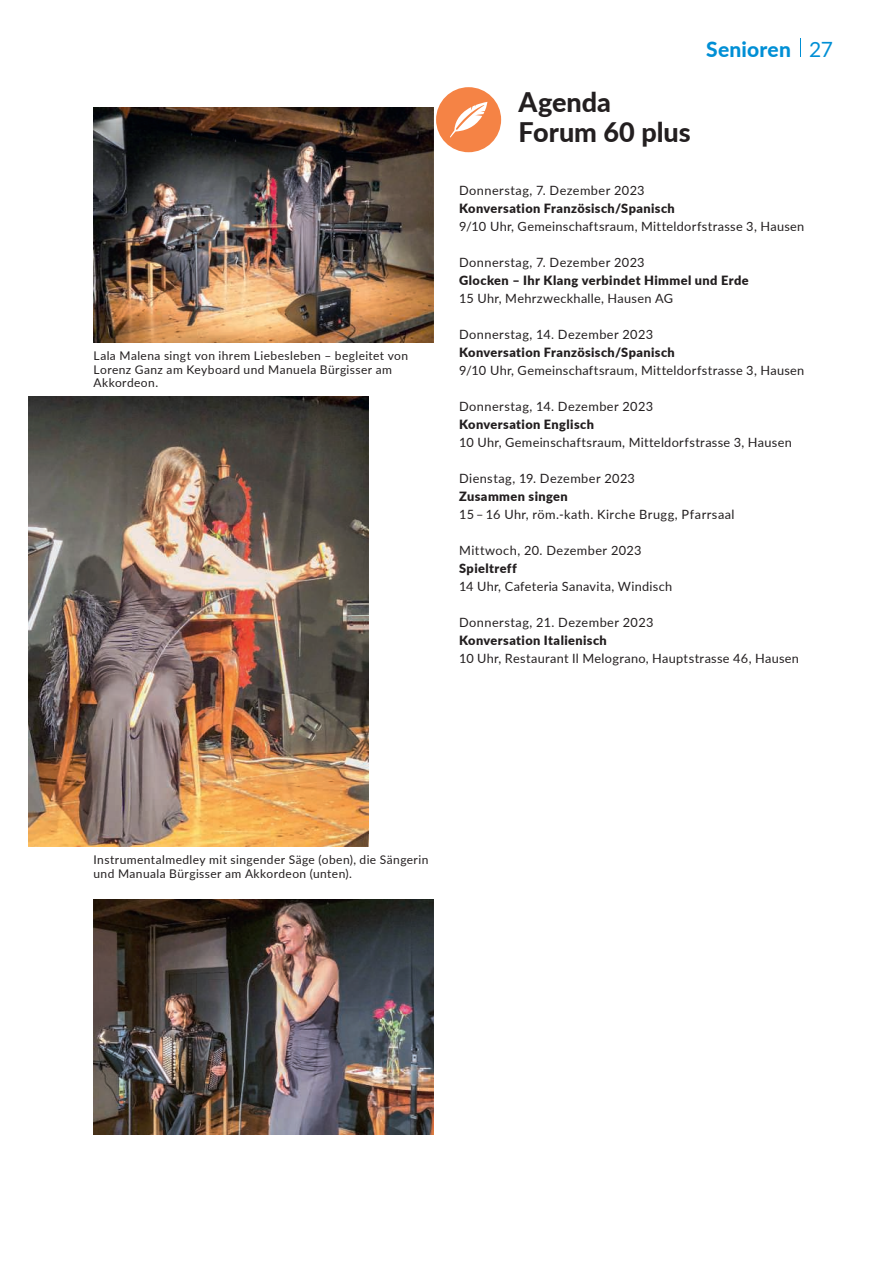
<style>
.page{position:relative;width:893px;height:1263px;background:#fff}
.page>*{position:absolute;margin:0;border:0;box-sizing:border-box;transform-origin:0 0}
.t1{font:800 27px/30px "Lato";color:#231f20}
.t2{font:800 21px "Lato";letter-spacing:.01em;color:#008fd5}
.t3{font:12.75px "Lato";letter-spacing:.025em;color:#231f20}
.t4{font:900 12.75px "Lato";letter-spacing:.03em;color:#231f20}
.t5{font:12px/13.5px "Lato";letter-spacing:.035em;color:#231f20}
.s1{font-weight:400}
</style>
<div class="page">
<svg style="left:800px;top:38px;width:1px;height:19px"></svg>
<div style="left:436px;top:87px;width:65px;height:65px;background:#f58345;border-radius:50%"></div>
<svg style="left:450px;top:102px;width:37px;height:35px"></svg>
<img style="left:94px;top:108px;width:340px;height:235px">
<img style="left:29px;top:396px;width:340px;height:451px">
<img style="left:94px;top:899px;width:340px;height:235px">
<p class="t5" style="left:94px;top:348px;width:316px">Lala Malena singt von ihrem Liebesleben – begleitet von<br>Lorenz Ganz am Keyboard und Manuela Bürgisser am<br>Akkordeon.</p>
<h2 class="t2" style="left:706px;top:34px;width:128px">Senioren <span class="s1">27</span></h2>
<h1 class="t1" style="left:519px;top:86px;width:174px">Agenda<br>Forum 60 plus</h1>
<p class="t3" style="left:459px;top:181px;width:187px">Donnerstag, 7. Dezember 2023</p>
<p class="t4" style="left:459px;top:199px;width:217px">Konversation Französisch/Spanisch</p>
<p class="t3" style="left:459px;top:217px;width:347px">9/10 Uhr, Gemeinschaftsraum, Mitteldorfstrasse 3, Hausen</p>
<p class="t3" style="left:459px;top:253px;width:187px">Donnerstag, 7. Dezember 2023</p>
<p class="t4" style="left:459px;top:271px;width:291px">Glocken – Ihr Klang verbindet Himmel und Erde</p>
<p class="t3" style="left:459px;top:289px;width:215px">15 Uhr, Mehrzweckhalle, Hausen AG</p>
<p class="t3" style="left:459px;top:325px;width:195px">Donnerstag, 14. Dezember 2023</p>
<p class="t4" style="left:459px;top:343px;width:217px">Konversation Französisch/Spanisch</p>
<p class="t3" style="left:459px;top:361px;width:347px">9/10 Uhr, Gemeinschaftsraum, Mitteldorfstrasse 3, Hausen</p>
<p class="t3" style="left:459px;top:397px;width:195px">Donnerstag, 14. Dezember 2023</p>
<p class="t4" style="left:459px;top:415px;width:136px">Konversation Englisch</p>
<p class="t3" style="left:459px;top:433px;width:334px">10 Uhr, Gemeinschaftsraum, Mitteldorfstrasse 3, Hausen</p>
<p class="t3" style="left:459px;top:469px;width:177px">Dienstag, 19. Dezember 2023</p>
<p class="t4" style="left:459px;top:487px;width:110px">Zusammen singen</p>
<p class="t3" style="left:459px;top:505px;width:277px">15 – 16 Uhr, röm.-kath. Kirche Brugg, Pfarrsaal</p>
<p class="t3" style="left:459px;top:541px;width:184px">Mittwoch, 20. Dezember 2023</p>
<p class="t4" style="left:459px;top:559px;width:59px">Spieltreff</p>
<p class="t3" style="left:459px;top:577px;width:215px">14 Uhr, Cafeteria Sanavita, Windisch</p>
<p class="t3" style="left:459px;top:613px;width:196px">Donnerstag, 21. Dezember 2023</p>
<p class="t4" style="left:459px;top:631px;width:149px">Konversation Italienisch</p>
<p class="t3" style="left:459px;top:649px;width:341px">10 Uhr, Restaurant Il Melograno, Hauptstrasse 46, Hausen</p>
<p class="t5" style="left:94px;top:852px;width:336px">Instrumentalmedley mit singender Säge (oben), die Sängerin und Manuala Bürgisser am Akkordeon (unten).</p>
</div>
